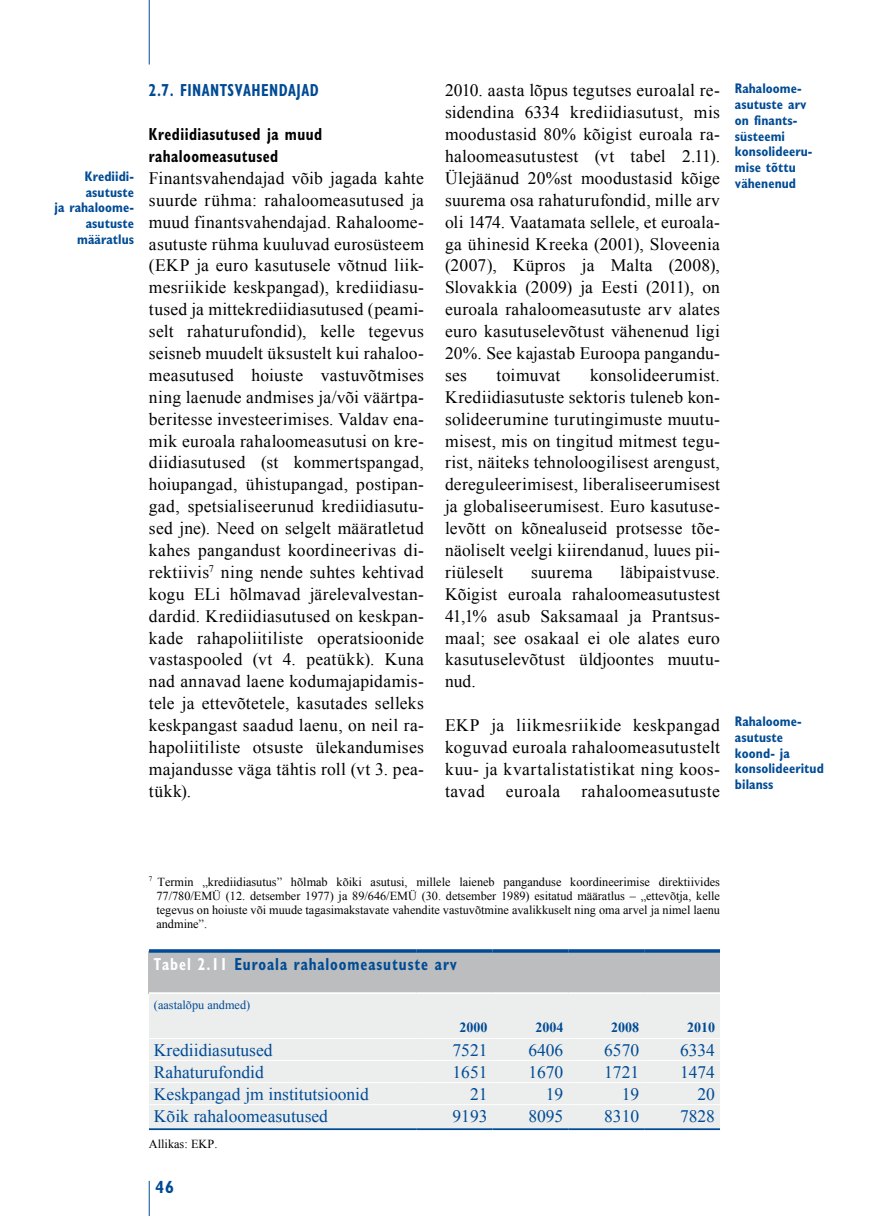
<style>
.page{position:relative;width:869px;height:1216px;background:#fff}
.page>*{position:absolute;margin:0;border:0;box-sizing:border-box;transform-origin:0 0}
.Text_est{font:17.5px/21.9px "Times New Roman WGL";letter-spacing:.015em;color:#000;text-align:justify}
.Table_text{font:17.5px "Times New Roman WGL";color:#004b95}
.Subheading_bdc_black{font:700 condensed 17.5px/21.9px "Gill Sans Myriad";letter-spacing:.03em;color:#000;scale:.85 1}
.Table_heading{font:700 condensed 17.5px "Gill Sans Myriad";letter-spacing:.06em;color:#004b95;scale:.85 1}
._1_1_Subheading{font:700 condensed 17.5px "Gill Sans Myriad";letter-spacing:.03em;color:#004b95;scale:.85 1}
.Table_heading-2{font:700 condensed 17.5px "Gill Sans Myriad";letter-spacing:.06em;color:#004b95;scale:.95 1}
.t1{font:700 condensed 14px/15.8px "Gill Sans Myriad";letter-spacing:.005em;color:#004b95;scale:.95 1}
.Table_line_after_hea{font:700 14px "Times New Roman WGL";color:#004b95}
.Footnotes{font:12.25px/14px "Times New Roman WGL";color:#000;text-align:justify}
.TableChartUnits{font:12.25px "Times New Roman WGL";color:#004b95}
.Chart_source{font:12.25px "Times New Roman WGL";color:#000}
.s1{color:#fff}
</style>
<div class="page">
<hr style="left:149px;top:1180px;width:1px;height:35px;background:#004b95">
<hr style="left:149px;top:0;width:1px;height:64px;background:#004b95">
<div style="left:149px;top:950px;width:570px;height:43px;background:#bbbdbe"></div>
<div style="left:149px;top:994px;width:570px;height:134px;background:#eceded"></div>
<hr style="left:149px;top:1060px;width:267px;height:1px;background:#fff">
<hr style="left:416px;top:1060px;width:76px;height:1px;background:#fff">
<hr style="left:492px;top:1060px;width:76px;height:1px;background:#fff">
<hr style="left:568px;top:1060px;width:76px;height:1px;background:#fff">
<hr style="left:644px;top:1060px;width:75px;height:1px;background:#fff">
<hr style="left:149px;top:1082px;width:267px;height:1px;background:#fff">
<hr style="left:416px;top:1082px;width:76px;height:1px;background:#fff">
<hr style="left:492px;top:1082px;width:76px;height:1px;background:#fff">
<hr style="left:568px;top:1082px;width:76px;height:1px;background:#fff">
<hr style="left:644px;top:1082px;width:75px;height:1px;background:#fff">
<hr style="left:149px;top:1104px;width:267px;height:1px;background:#fff">
<hr style="left:416px;top:1104px;width:76px;height:1px;background:#fff">
<hr style="left:492px;top:1104px;width:76px;height:1px;background:#fff">
<hr style="left:568px;top:1104px;width:76px;height:1px;background:#fff">
<hr style="left:644px;top:1104px;width:75px;height:1px;background:#fff">
<hr style="left:149px;top:949px;width:267px;height:3px;background:#004b95">
<hr style="left:416px;top:949px;width:76px;height:3px;background:#004b95">
<hr style="left:492px;top:949px;width:76px;height:3px;background:#004b95">
<hr style="left:568px;top:949px;width:76px;height:3px;background:#004b95">
<hr style="left:644px;top:949px;width:75px;height:3px;background:#004b95">
<hr style="left:149px;top:992px;width:267px;height:2px;background:#fff">
<hr style="left:416px;top:992px;width:76px;height:2px;background:#fff">
<hr style="left:492px;top:992px;width:76px;height:2px;background:#fff">
<hr style="left:568px;top:992px;width:76px;height:2px;background:#fff">
<hr style="left:644px;top:992px;width:75px;height:2px;background:#fff">
<hr style="left:149px;top:1037px;width:267px;height:1px;background:#fff">
<hr style="left:416px;top:1037px;width:76px;height:1px;background:#fff">
<hr style="left:492px;top:1037px;width:76px;height:1px;background:#fff">
<hr style="left:568px;top:1037px;width:76px;height:1px;background:#fff">
<hr style="left:644px;top:1037px;width:75px;height:1px;background:#fff">
<hr style="left:149px;top:1128px;width:267px;height:1px;background:#004b95">
<hr style="left:416px;top:1128px;width:76px;height:1px;background:#004b95">
<hr style="left:492px;top:1128px;width:76px;height:1px;background:#004b95">
<hr style="left:568px;top:1128px;width:76px;height:1px;background:#004b95">
<hr style="left:644px;top:1128px;width:75px;height:1px;background:#004b95">
<p class="t1" style="left:54px;top:168px;width:85px;text-align:right">Krediidi&shy;asutuste<br>ja rahaloome&shy;asutuste määratlus</p>
<p class="_1_1_Subheading" style="left:149px;top:80px;width:201px">2.7. FINANTSVAHENDAJAD</p>
<p class="Subheading_bdc_black" style="left:149px;top:123px;width:205px">Krediidiasutused ja muud rahaloomeasutused</p>
<p class="Text_est" style="left:149px;top:167px;width:276px">Finantsvahendajad võib jagada kahte suurde rühma: rahaloomeasutused ja muud finantsvahendajad. Rahaloome&shy;asutuste rühma kuuluvad eurosüsteem (EKP ja euro kasutusele võtnud liik&shy;mesriikide keskpangad), krediidiasu&shy;tused ja mittekrediidiasutused (peami&shy;selt rahaturufondid), kelle tegevus seisneb muudelt üksustelt kui rahaloo&shy;measutused hoiuste vastuvõtmises ning laenude andmises ja/või väärtpa&shy;beritesse investeerimises. Valdav ena&shy;mik euroala rahaloomeasutusi on kre&shy;diidiasutused (st kommertspangad, hoiupangad, ühistupangad, postipan&shy;gad, spetsialiseerunud krediidiasutu&shy;sed jne). Need on selgelt määratletud kahes pangandust koordineerivas di&shy;rektiivis<sup>7</sup> ning nende suhtes kehtivad kogu ELi hõlmavad järelevalvestan&shy;dardid. Krediidiasutused on keskpan&shy;kade rahapoliitiliste operatsioonide vastaspooled (vt 4. peatükk). Kuna nad annavad laene kodumajapidamis&shy;tele ja ettevõtetele, kasutades selleks keskpangast saadud laenu, on neil ra&shy;hapoliitiliste otsuste ülekandumises majandusse väga tähtis roll (vt 3. pea&shy;tükk).</p>
<p class="Text_est" style="left:445px;top:79px;width:276px">2010. aasta lõpus tegutses euroalal re&shy;sidendina 6334 krediidiasutust, mis moodustasid 80% kõigist euroala ra&shy;haloomeasutustest (vt tabel 2.11).<br>Ülejäänud 20%st moodustasid kõige suurema osa rahaturufondid, mille arv oli 1474. Vaatamata sellele, et euroala&shy;ga ühinesid Kreeka (2001), Sloveenia (2007), Küpros ja Malta (2008), Slovakkia (2009) ja Eesti (2011), on euroala rahaloomeasutuste arv alates euro kasutuselevõtust vähenenud ligi 20%. See kajastab Euroopa pangandu&shy;ses</p>
<p class="Text_est" style="left:445px;top:364px;width:276px;text-indent:145px">konsolideerumist.<br>Krediidiasutuste sektoris tuleneb kon&shy;solideerumine turutingimuste muutu&shy;misest, mis on tingitud mitmest tegu&shy;rist, näiteks tehnoloogilisest arengust, dereguleerimisest, liberaliseerumisest ja globaliseerumisest. Euro kasutuse&shy;levõtt on kõnealuseid protsesse tõe&shy;näoliselt veelgi kiirendanud, luues pii&shy;riüleselt</p>
<p class="Text_est" style="left:496px;top:364px;width:65px">toimuvat</p>
<p class="Text_est" style="left:445px;top:560px;width:276px;text-indent:175px">läbipaistvuse.<br>Kõigist euroala rahaloomeasutustest 41,1% asub Saksamaal ja Prantsus&shy;maal; see osakaal ei ole alates euro kasutuselevõtust üldjoontes muutu&shy;nud.</p>
<p class="Text_est" style="left:445px;top:714px;width:276px">EKP ja liikmesriikide keskpangad koguvad euroala rahaloomeasutustelt kuu- ja kvartalistatistikat ning koos&shy;tavad euroala rahaloomeasutuste</p>
<p class="Text_est" style="left:531px;top:560px;width:63px">suurema</p>
<p class="t1" style="left:734px;top:81px;width:83px">Rahaloome&shy;asutuste arv on finants&shy;süsteemi konsolideeru&shy;mise tõttu vähenenud</p>
<p class="t1" style="left:734px;top:713px;width:95px">Rahaloome&shy;asutuste koond- ja konsolideeritud bilanss</p>
<p class="Footnotes" style="left:156px;top:874px;width:565px;text-indent:-7px"><sup>7</sup> Termin „krediidiasutus” hõlmab kõiki asutusi, millele laieneb panganduse koordineerimise direktiivides 77/780/EMÜ (12. detsember 1977) ja 89/646/EMÜ (30. detsember 1989) esitatud määratlus – „ettevõtja, kelle tegevus on hoiuste või muude tagasimakstavate vahendite vastuvõtmine avalikkuselt ning oma arvel ja nimel laenu andmine”.</p>
<p class="Table_heading" style="left:154px;top:954px;width:358px"><span class="s1">Tabel 2.11</span> Euroala rahaloomeasutuste arv</p>
<p class="TableChartUnits" style="left:154px;top:996px;width:98px">(aastalõpu andmed)</p>
<p class="Table_line_after_hea" style="left:459px;top:1017px;width:29px">2000</p>
<p class="Table_line_after_hea" style="left:535px;top:1017px;width:29px">2004</p>
<p class="Table_line_after_hea" style="left:611px;top:1017px;width:29px">2008</p>
<p class="Table_line_after_hea" style="left:686px;top:1017px;width:29px">2010</p>
<p class="Table_text" style="left:154px;top:1037px;width:120px">Krediidiasutused</p>
<p class="Table_text" style="left:452px;top:1037px;width:36px">7521</p>
<p class="Table_text" style="left:528px;top:1037px;width:36px">6406</p>
<p class="Table_text" style="left:604px;top:1037px;width:36px">6570</p>
<p class="Table_text" style="left:679px;top:1037px;width:36px">6334</p>
<p class="Table_text" style="left:154px;top:1059px;width:111px">Rahaturufondid</p>
<p class="Table_text" style="left:452px;top:1059px;width:36px">1651</p>
<p class="Table_text" style="left:528px;top:1059px;width:36px">1670</p>
<p class="Table_text" style="left:604px;top:1059px;width:36px">1721</p>
<p class="Table_text" style="left:679px;top:1059px;width:36px">1474</p>
<p class="Table_text" style="left:154px;top:1081px;width:216px">Keskpangad jm institutsioonid</p>
<p class="Table_text" style="left:470px;top:1081px;width:19px">21</p>
<p class="Table_text" style="left:545px;top:1081px;width:19px">19</p>
<p class="Table_text" style="left:621px;top:1081px;width:19px">19</p>
<p class="Table_text" style="left:697px;top:1081px;width:19px">20</p>
<p class="Table_text" style="left:154px;top:1104px;width:175px">Kõik rahaloomeasutused</p>
<p class="Table_text" style="left:452px;top:1104px;width:36px">9193</p>
<p class="Table_text" style="left:528px;top:1104px;width:36px">8095</p>
<p class="Table_text" style="left:604px;top:1104px;width:36px">8310</p>
<p class="Table_text" style="left:679px;top:1104px;width:36px">7828</p>
<p class="Chart_source" style="left:149px;top:1135px;width:70px">Allikas: EKP.</p>
<p class="Table_heading-2" style="left:155px;top:1176px;width:21px">46</p>
</div>
